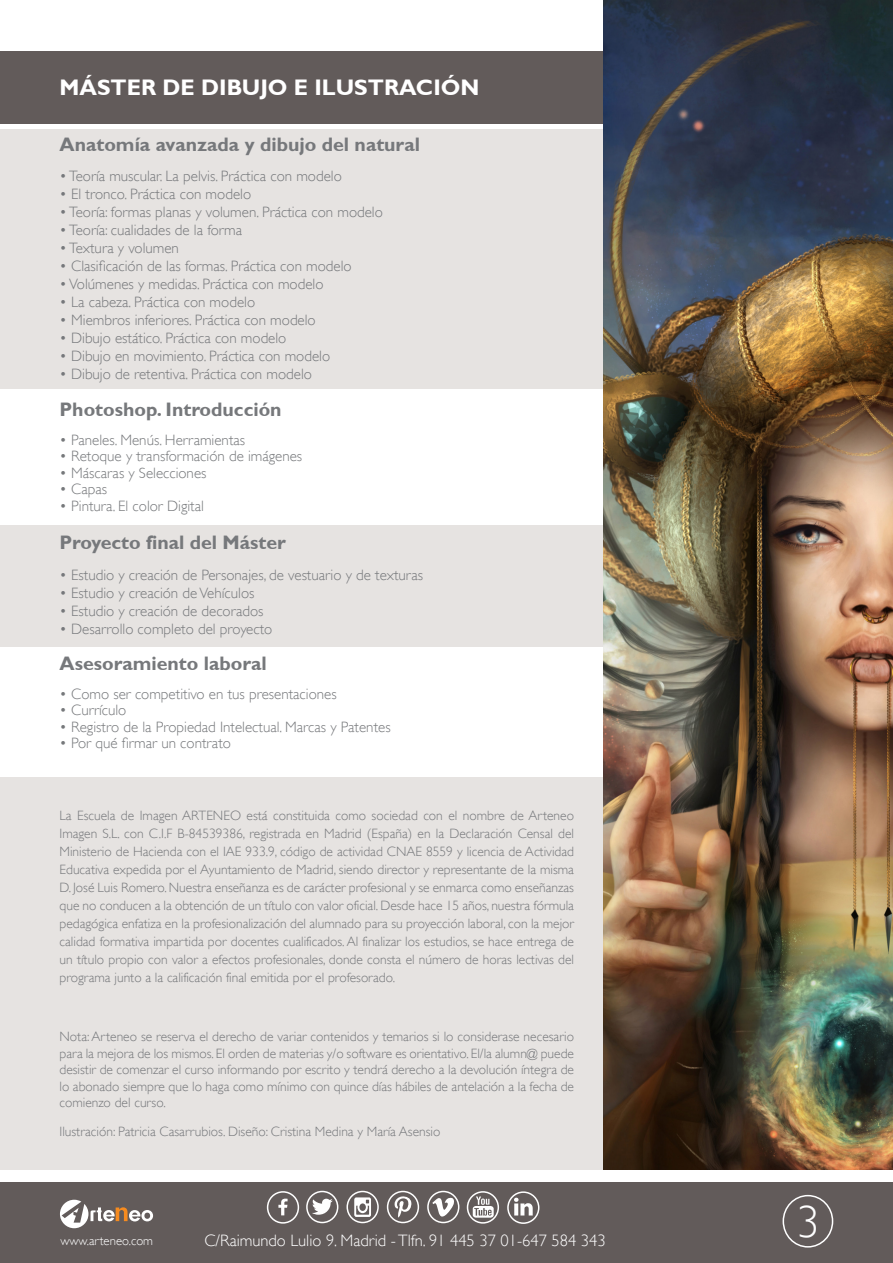
<style>
.page{position:relative;width:893px;height:1263px;background:#fff}
.page>*{position:absolute;margin:0;border:0;box-sizing:border-box;transform-origin:0 0}
.t1{font:300 45px "Gill Sans";color:#fff}
.t2{font:700 22.5px "Gill Sans";color:#fff}
.t3{font:700 19.5px "Gill Sans";color:#76787b}
.t4{font:300 16.5px "Gill Sans";color:#fff}
.t5{font:300 15px "Gill Sans";color:#76787b}
.t6{font:300 13.5px/18px "Gill Sans";color:#76787b;text-align:justify}
.t7{font:300 12.75px "Gill Sans";color:#fff}
</style>
<div class="page">
<div style="left:0;top:1182px;width:893px;height:81px;background:#625b5a"></div>
<div style="left:783px;top:1195px;width:50px;height:52px;border:2px solid #fff;border-radius:50%"></div>
<div style="left:0;top:51px;width:604px;height:72px;background:#625b5a"></div>
<svg style="left:60px;top:1200px;width:93px;height:28px"></svg>
<div style="left:427px;top:1191px;width:32px;height:32px;border:2px solid #fff;border-radius:50%"></div>
<div style="left:387px;top:1191px;width:32px;height:32px;border:2px solid #fff;border-radius:50%"></div>
<svg style="left:394px;top:1196px;width:18px;height:21px"></svg>
<div style="left:346px;top:1191px;width:33px;height:32px;border:2px solid #fff;border-radius:50%"></div>
<svg style="left:354px;top:1197px;width:17px;height:20px"></svg>
<div style="left:306px;top:1191px;width:32px;height:32px;border:2px solid #fff;border-radius:50%"></div>
<svg style="left:312px;top:1199px;width:21px;height:16px"></svg>
<div style="left:467px;top:1191px;width:32px;height:32px;border:2px solid #fff;border-radius:50%"></div>
<svg style="left:473px;top:1196px;width:21px;height:22px"></svg>
<svg style="left:278px;top:1198px;width:10px;height:17px"></svg>
<div style="left:267px;top:1191px;width:32px;height:32px;border:2px solid #fff;border-radius:50%"></div>
<svg style="left:432px;top:1198px;width:22px;height:19px"></svg>
<div style="left:507px;top:1191px;width:32px;height:33px;border:2px solid #fff;border-radius:50%"></div>
<svg style="left:514px;top:1198px;width:19px;height:17px"></svg>
<div style="left:0;top:777px;width:604px;height:392px;background:#e6e3e1"></div>
<div style="left:0;top:525px;width:604px;height:121px;background:#e6e3e1"></div>
<div style="left:0;top:130px;width:893px;height:259px;background:#e6e3e1"></div>
<img style="left:604px;top:0;width:289px;height:1169px">
<p class="t2" style="left:60px;top:74px;width:421px">MÁSTER DE DIBUJO E ILUSTRACIÓN</p>
<p class="t3" style="left:60px;top:132px;width:362px">Anatomía avanzada y dibujo del natural</p>
<p class="t5" style="left:60px;top:168px;width:284px">• Teoría muscular. La pelvis. Práctica con modelo</p>
<p class="t5" style="left:60px;top:186px;width:193px">• El tronco. Práctica con modelo</p>
<p class="t5" style="left:60px;top:204px;width:325px">• Teoría: formas planas y volumen. Práctica con modelo</p>
<p class="t5" style="left:60px;top:222px;width:184px">• Teoría: cualidades de la forma</p>
<p class="t5" style="left:60px;top:240px;width:121px">• Textura y volumen</p>
<p class="t5" style="left:60px;top:258px;width:294px">• Clasificación de las formas. Práctica con modelo</p>
<p class="t5" style="left:60px;top:276px;width:265px">• Volúmenes y medidas. Práctica con modelo</p>
<p class="t5" style="left:60px;top:294px;width:197px">• La cabeza. Práctica con modelo</p>
<p class="t5" style="left:60px;top:312px;width:258px">• Miembros inferiores. Práctica con modelo</p>
<p class="t5" style="left:60px;top:330px;width:228px">• Dibujo estático. Práctica con modelo</p>
<p class="t5" style="left:60px;top:348px;width:272px">• Dibujo en movimiento. Práctica con modelo</p>
<p class="t5" style="left:60px;top:366px;width:254px">• Dibujo de retentiva. Práctica con modelo</p>
<p class="t3" style="left:60px;top:397px;width:224px">Photoshop. Introducción</p>
<p class="t5" style="left:60px;top:431px;width:187px">• Paneles. Menús. Herramientas</p>
<p class="t5" style="left:60px;top:447px;width:244px">• Retoque y transformación de imágenes</p>
<p class="t5" style="left:60px;top:464px;width:148px">• Máscaras y Selecciones</p>
<p class="t5" style="left:60px;top:480px;width:49px">• Capas</p>
<p class="t5" style="left:60px;top:497px;width:146px">• Pintura. El color Digital</p>
<p class="t3" style="left:60px;top:531px;width:228px">Proyecto final del Máster</p>
<p class="t5" style="left:60px;top:566px;width:365px">• Estudio y creación de Personajes, de vestuario y de texturas</p>
<p class="t5" style="left:60px;top:584px;width:196px">• Estudio y creación de Vehículos</p>
<p class="t5" style="left:60px;top:602px;width:206px">• Estudio y creación de decorados</p>
<p class="t5" style="left:60px;top:620px;width:214px">• Desarrollo completo del proyecto</p>
<p class="t3" style="left:60px;top:651px;width:209px">Asesoramiento laboral</p>
<p class="t5" style="left:60px;top:685px;width:279px">• Como ser competitivo en tus presentaciones</p>
<p class="t5" style="left:60px;top:702px;width:68px">• Currículo</p>
<p class="t5" style="left:60px;top:718px;width:333px">• Registro de la Propiedad Intelectual. Marcas y Patentes</p>
<p class="t5" style="left:60px;top:735px;width:173px">• Por qué firmar un contrato</p>
<p class="t6" style="left:60px;top:807px;width:516px">La Escuela de Imagen ARTENEO está constituida como sociedad con el nombre de Arteneo Imagen S.L. con C.I.F B-84539386, registrada en Madrid (España) en la Declaración Censal del Ministerio de Hacienda con el IAE 933.9, código de actividad CNAE 8559 y licencia de Actividad Educativa expedida por el Ayuntamiento de Madrid, siendo director y representante de la misma D. José Luis Romero. Nuestra enseñanza es de carácter profesional y se enmarca como enseñanzas que no conducen a la obtención de un título con valor oficial. Desde hace 15 años, nuestra fórmula pedagógica enfatiza en la profesionalización del alumnado para su proyección laboral, con la mejor calidad formativa impartida por docentes cualificados. Al finalizar los estudios, se hace entrega de un título propio con valor a efectos profesionales, donde consta el número de horas lectivas del programa junto a la calificación final emitida por el profesorado.</p>
<p class="t6" style="left:60px;top:1028px;width:516px;line-height:16.5px">Nota: Arteneo se reserva el derecho de variar contenidos y temarios si lo considerase necesario para la mejora de los mismos. El orden de materias y/o software es orientativo. El/la alumn@ puede desistir de comenzar el curso informando por escrito y tendrá derecho a la devolución íntegra de lo abonado siempre que lo haga como mínimo con quince días hábiles de antelación a la fecha de comienzo del curso.</p>
<p class="t6" style="left:60px;top:1123px;width:382px">Ilustración: Patricia Casarrubios. Diseño: Cristina Medina y María Asensio</p>
<p class="t7" style="left:60px;top:1233px;width:94px">www.arteneo.com</p>
<p class="t4" style="left:204px;top:1231px;width:403px">C/Raimundo Lulio 9. Madrid - Tlfn. 91 445 37 01-647 584 343</p>
<h1 class="t1" style="left:797px;top:1195px;width:24px">3</h1>
</div>
